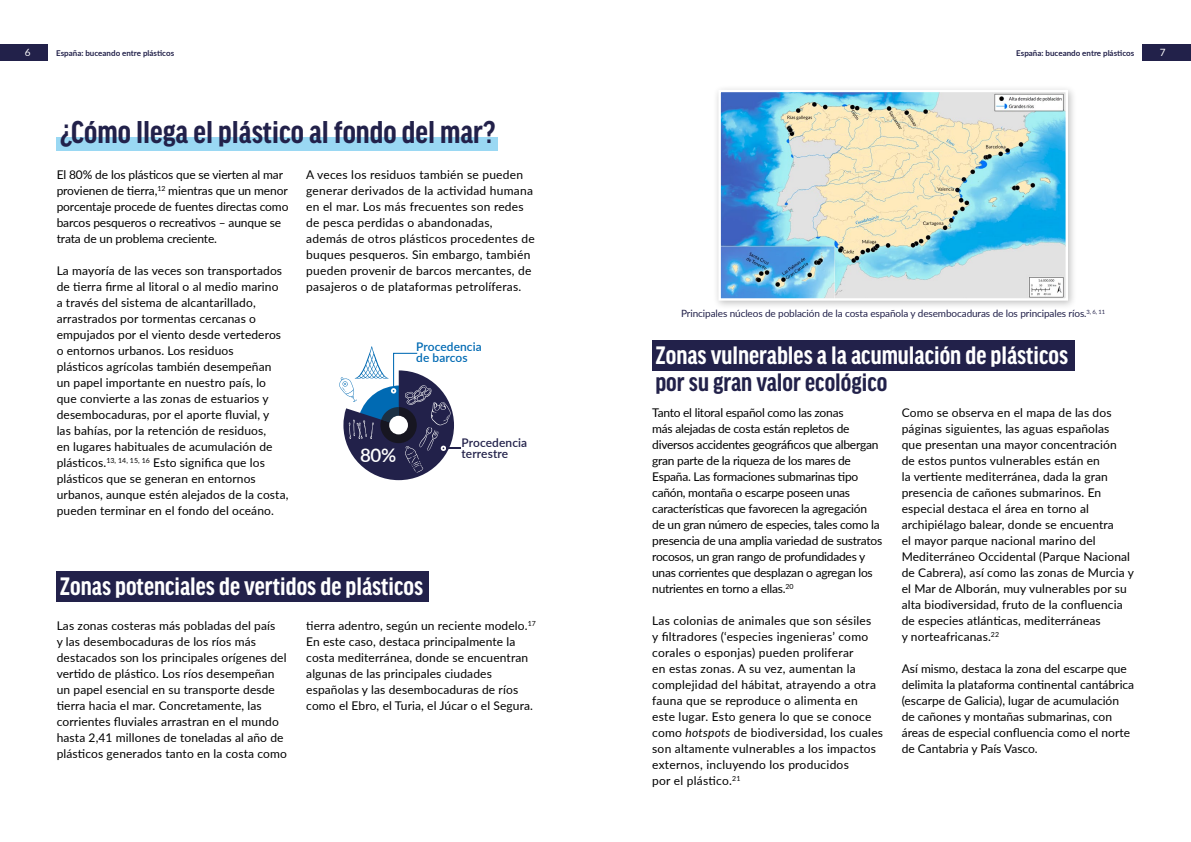
<style>
.page{position:relative;width:1191px;height:842px;background:#fff}
.page>*{position:absolute;margin:0;border:0;box-sizing:border-box;transform-origin:0 0}
.t1{font:700 condensed 33.6px "Good Headline Pro";color:#22214a}
.t2{font:700 condensed 26.9px "Good Headline Pro";color:#fff}
.t3{font:700 condensed 26.9px "Good Headline Pro";color:#22214a}
.t4{font:600 18.7px "Lato";color:#fff}
.t5{font:12px/16px "Lato";letter-spacing:.01em;color:#000}
.t6{font:12px/16px "Lato";letter-spacing:-.02em;color:#000}
.t7{font:12px/16px "Lato";letter-spacing:-.01em;color:#000}
.t8{font:600 11.9px/11.1px "Lato";letter-spacing:.01em;color:#22214a}
.t9{font:600 11.9px/11.1px "Lato";letter-spacing:.01em;color:#006ab3}
.t10{font:10px "Lato";letter-spacing:-.01em;color:#22214a}
.t11{font:10px "Lato";color:#fff}
.t12{font:700 8px "Lato";color:#22214a}
.s1{font-style:italic}
</style>
<div class="page">
<div style="left:57px;top:138px;width:441px;height:13px;background:#9ad8f3"></div>
<svg style="left:339px;top:346px;width:121px;height:134px"></svg>
<div style="left:713px;top:84px;width:364px;height:226px;background:#000;opacity:.25"></div>
<img style="left:721px;top:93px;width:344px;height:205px">
<div style="left:718px;top:90px;width:350px;height:211px;border:2px solid #fff"></div>
<div style="left:57px;top:572px;width:372px;height:30px;background:#22214a"></div>
<div style="left:652px;top:340px;width:422px;height:30px;background:#22214a"></div>
<div style="left:1142px;top:44px;width:49px;height:17px;background:#22214a"></div>
<div style="left:0;top:44px;width:48px;height:17px;background:#22214a"></div>
<p class="t11" style="left:25px;top:46px;width:7px">6</p>
<p class="t12" style="left:56px;top:47px;width:119px">España: buceando entre plásticos</p>
<p class="t12" style="left:1016px;top:47px;width:119px">España: buceando entre plásticos</p>
<p class="t11" style="left:1159px;top:46px;width:7px">7</p>
<h1 class="t1" style="left:60px;top:116px;width:437px">¿Cómo llega el plástico al fondo del mar?</h1>
<p class="t5" style="left:306px;top:167px;width:230px">A veces los residuos también se pueden generar derivados de la actividad humana en el mar. Los más frecuentes son redes de pesca perdidas o abandonadas, además de otros plásticos procedentes de buques pesqueros. Sin embargo, también pueden provenir de barcos mercantes, de pasajeros o de plataformas petrolíferas.</p>
<p class="t7" style="left:57px;top:167px;width:233px">El 80% de los plásticos que se vierten al mar provienen de tierra,<sup>12</sup> mientras que un menor porcentaje procede de fuentes directas como barcos pesqueros o recreativos – aunque se trata de un problema creciente.</p>
<p class="t5" style="left:57px;top:262px;width:233px">La mayoría de las veces son transportados de tierra firme al litoral o al medio marino<br>a través del sistema de alcantarillado, arrastrados por tormentas cercanas o empujados por el viento desde vertederos o entornos urbanos. Los residuos<br>plásticos agrícolas también desempeñan<br>un papel importante en nuestro país, lo que convierte a las zonas de estuarios y desembocaduras, por el aporte fluvial, y<br>las bahías, por la retención de residuos,<br>en lugares habituales de acumulación de plásticos.<sup>13,</sup> <sup>14,</sup> <sup>15,</sup> <sup>16</sup> Esto significa que los plásticos que se generan en entornos urbanos, aunque estén alejados de la costa, pueden terminar en el fondo del oceáno.</p>
<p class="t9" style="left:416px;top:341px;width:67px">Procedencia de barcos</p>
<h3 class="t4" style="left:360px;top:442px;width:38px">80%</h3>
<p class="t8" style="left:461px;top:437px;width:67px">Procedencia terrestre</p>
<h2 class="t2" style="left:60px;top:574px;width:365px">Zonas potenciales de vertidos de plásticos</h2>
<p class="t5" style="left:57px;top:617px;width:232px">Las zonas costeras más pobladas del país<br>y las desembocaduras de los ríos más destacados son los principales orígenes del vertido de plástico. Los ríos desempeñan un papel esencial en su transporte desde tierra hacia el mar. Concretamente, las corrientes fluviales arrastran en el mundo hasta 2,41 millones de toneladas al año de plásticos generados tanto en la costa como</p>
<p class="t5" style="left:306px;top:617px;width:231px">tierra adentro, según un reciente modelo.<sup>17<br></sup>En este caso, destaca principalmente la costa mediterránea, donde se encuentran algunas de las principales ciudades españolas y las desembocaduras de ríos como el Ebro, el Turia, el Júcar o el Segura.</p>
<p class="t10" style="left:681px;top:306px;width:426px">Principales núcleos de población de la costa española y desembocaduras de los principales ríos.<sup>3,</sup> <sup>6,</sup> <sup>11</sup></p>
<h2 class="t2" style="left:655px;top:342px;width:414px">Zonas vulnerables a la acumulación de plásticos</h2>
<h2 class="t3" style="left:655px;top:369px;width:233px">por su gran valor ecológico</h2>
<p class="t6" style="left:652px;top:404px;width:232px">Tanto el litoral español como las zonas<br>más alejadas de costa están repletos de diversos accidentes geográficos que albergan gran parte de la riqueza de los mares de España. Las formaciones submarinas tipo cañón, montaña o escarpe poseen unas características que favorecen la agregación de un gran número de especies, tales como la presencia de una amplia variedad de sustratos rocosos, un gran rango de profundidades y unas corrientes que desplazan o agregan los nutrientes en torno a ellas.<sup>20</sup></p>
<p class="t5" style="left:652px;top:612px;width:232px">Las colonias de animales que son sésiles<br>y filtradores (‘especies ingenieras’ como corales o esponjas) pueden proliferar<br>en estas zonas. A su vez, aumentan la complejidad del hábitat, atrayendo a otra fauna que se reproduce o alimenta en este lugar. Esto genera lo que se conoce como <span class="s1">hotspots</span> de biodiversidad, los cuales son altamente vulnerables a los impactos externos, incluyendo los producidos<br>por el plástico.<sup>21</sup></p>
<p class="t5" style="left:901px;top:404px;width:234px">Como se observa en el mapa de las dos páginas siguientes, las aguas españolas<br>que presentan una mayor concentración<br>de estos puntos vulnerables están en<br>la vertiente mediterránea, dada la gran presencia de cañones submarinos. En especial destaca el área en torno al archipiélago balear, donde se encuentra<br>el mayor parque nacional marino del Mediterráneo Occidental (Parque Nacional de Cabrera), así como las zonas de Murcia y el Mar de Alborán, muy vulnerables por su alta biodiversidad, fruto de la confluencia de especies atlánticas, mediterráneas<br>y norteafricanas.<sup>22</sup></p>
<p class="t5" style="left:901px;top:660px;width:234px">Así mismo, destaca la zona del escarpe que delimita la plataforma continental cantábrica (escarpe de Galicia), lugar de acumulación de cañones y montañas submarinas, con áreas de especial confluencia como el norte de Cantabria y País Vasco.</p>
</div>
